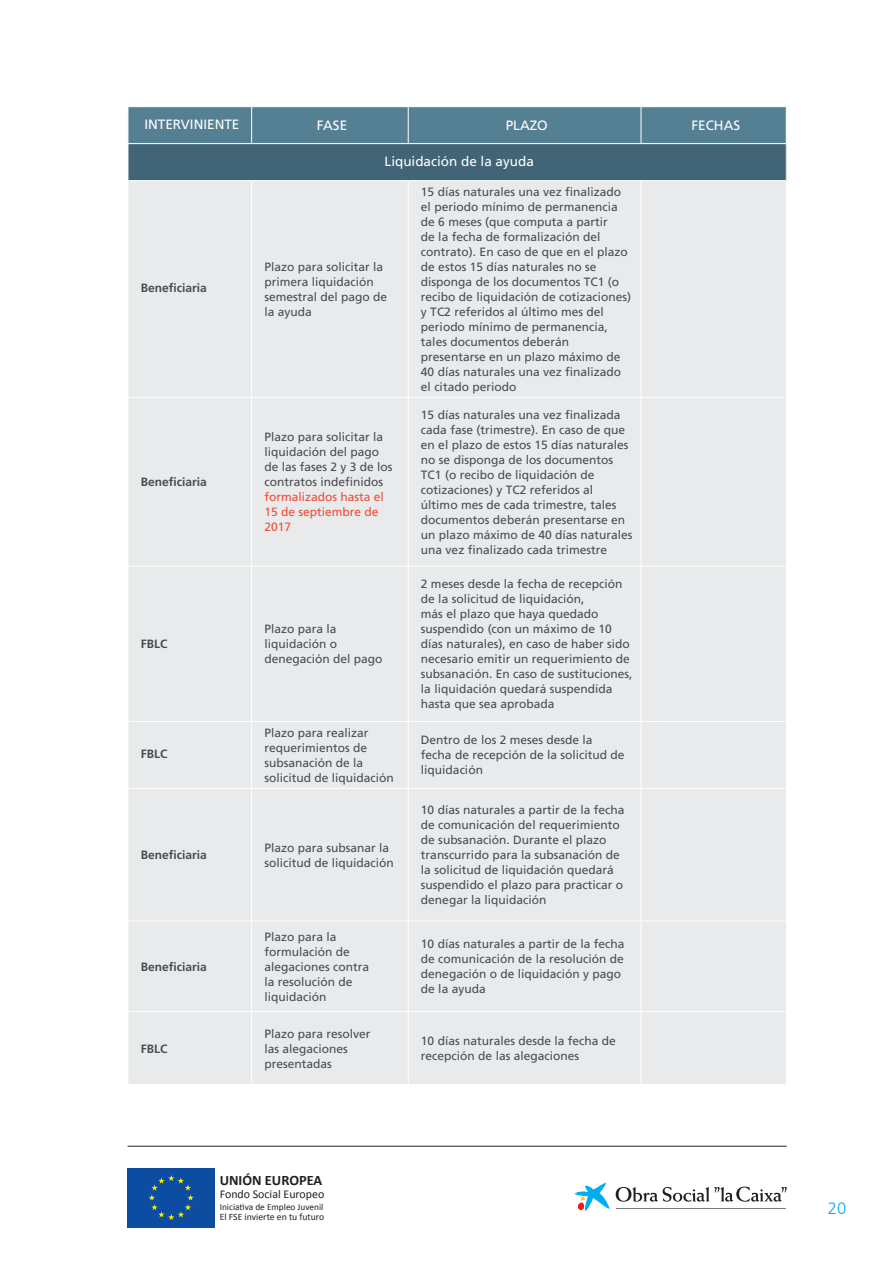
<style>
.page{position:relative;width:893px;height:1263px;background:#fff}
.page>*{position:absolute;margin:0;border:0;box-sizing:border-box;transform-origin:0 0}
.t1{font:300 16.5px "La Caixa Frutiger";color:#00aeef}
.t2{font:700 14.4px "Calibri";color:#231f20}
.t3{font:13.5px "La Caixa Frutiger";color:#fff}
.t4{font:12px/15px "La Caixa Frutiger";color:#4b4c4d}
.t5{font:700 12px "La Caixa Frutiger";color:#4b4c4d}
.t6{font:12px/15px "La Caixa Frutiger";color:#ef4d35}
.t7{font:11.85px "Calibri";color:#231f20}
.t8{font:9.75px "Calibri";color:#231f20}
.t9{font:9.3px "Calibri";color:#231f20}
</style>
<div class="page">
<svg style="left:575px;top:1183px;width:35px;height:28px"></svg>
<svg style="left:616px;top:1208px;width:170px;height:1px"></svg>
<svg style="left:616px;top:1186px;width:171px;height:16px"></svg>
<hr style="left:128px;top:1146px;width:659px;height:1px;background:#231f20">
<div style="left:128px;top:1168px;width:87px;height:59px;background:#0d4da1"></div>
<svg style="left:149px;top:1175px;width:45px;height:45px"></svg>
<div style="left:129px;top:107px;width:657px;height:36px;background:#558093"></div>
<div style="left:128px;top:144px;width:658px;height:37px;background:#416576"></div>
<div style="left:129px;top:181px;width:657px;height:903px;background:#e9eaeb"></div>
<hr style="left:128px;top:144px;width:1px;height:36px;background:#fff">
<hr style="left:251px;top:107px;width:1px;height:36px;background:#fff">
<hr style="left:408px;top:107px;width:1px;height:36px;background:#fff">
<hr style="left:641px;top:107px;width:1px;height:36px;background:#fff">
<hr style="left:641px;top:397px;width:146px;height:1px;background:#fff">
<hr style="left:641px;top:788px;width:146px;height:1px;background:#fff">
<hr style="left:641px;top:566px;width:146px;height:1px;background:#fff">
<hr style="left:641px;top:920px;width:146px;height:1px;background:#fff">
<hr style="left:641px;top:1011px;width:146px;height:1px;background:#fff">
<hr style="left:641px;top:180px;width:146px;height:1px;background:#fff">
<hr style="left:641px;top:721px;width:146px;height:1px;background:#fff">
<hr style="left:252px;top:180px;width:156px;height:1px;background:#fff">
<hr style="left:252px;top:721px;width:156px;height:1px;background:#fff">
<hr style="left:408px;top:180px;width:233px;height:1px;background:#fff">
<hr style="left:408px;top:721px;width:233px;height:1px;background:#fff">
<hr style="left:408px;top:181px;width:1px;height:216px;background:#fff">
<hr style="left:408px;top:722px;width:1px;height:66px;background:#fff">
<hr style="left:641px;top:181px;width:1px;height:216px;background:#fff">
<hr style="left:641px;top:722px;width:1px;height:66px;background:#fff">
<hr style="left:408px;top:398px;width:1px;height:168px;background:#fff">
<hr style="left:408px;top:789px;width:1px;height:131px;background:#fff">
<hr style="left:641px;top:398px;width:1px;height:168px;background:#fff">
<hr style="left:641px;top:789px;width:1px;height:131px;background:#fff">
<hr style="left:408px;top:566px;width:1px;height:155px;background:#fff">
<hr style="left:408px;top:921px;width:1px;height:90px;background:#fff">
<hr style="left:641px;top:566px;width:1px;height:155px;background:#fff">
<hr style="left:641px;top:921px;width:1px;height:90px;background:#fff">
<hr style="left:408px;top:1012px;width:1px;height:72px;background:#fff">
<hr style="left:641px;top:1012px;width:1px;height:72px;background:#fff">
<hr style="left:252px;top:397px;width:156px;height:1px;background:#fff">
<hr style="left:252px;top:788px;width:156px;height:1px;background:#fff">
<hr style="left:408px;top:397px;width:233px;height:1px;background:#fff">
<hr style="left:408px;top:788px;width:233px;height:1px;background:#fff">
<hr style="left:252px;top:566px;width:156px;height:1px;background:#fff">
<hr style="left:252px;top:920px;width:156px;height:1px;background:#fff">
<hr style="left:408px;top:566px;width:233px;height:1px;background:#fff">
<hr style="left:408px;top:920px;width:233px;height:1px;background:#fff">
<hr style="left:252px;top:1011px;width:156px;height:1px;background:#fff">
<hr style="left:408px;top:1011px;width:233px;height:1px;background:#fff">
<hr style="left:251px;top:181px;width:1px;height:216px;background:#fff">
<hr style="left:251px;top:722px;width:1px;height:66px;background:#fff">
<hr style="left:128px;top:397px;width:124px;height:1px;background:#fff">
<hr style="left:251px;top:398px;width:1px;height:168px;background:#fff">
<hr style="left:128px;top:788px;width:124px;height:1px;background:#fff">
<hr style="left:251px;top:789px;width:1px;height:131px;background:#fff">
<hr style="left:128px;top:566px;width:124px;height:1px;background:#fff">
<hr style="left:251px;top:566px;width:1px;height:155px;background:#fff">
<hr style="left:128px;top:920px;width:124px;height:1px;background:#fff">
<hr style="left:251px;top:921px;width:1px;height:90px;background:#fff">
<hr style="left:128px;top:1011px;width:124px;height:1px;background:#fff">
<hr style="left:251px;top:1012px;width:1px;height:72px;background:#fff">
<hr style="left:128px;top:180px;width:124px;height:1px;background:#fff">
<hr style="left:128px;top:721px;width:124px;height:1px;background:#fff">
<p class="t3" style="left:144px;top:117px;width:97px">INTERVINIENTE</p>
<p class="t3" style="left:317px;top:118px;width:32px">FASE</p>
<p class="t3" style="left:506px;top:118px;width:44px">PLAZO</p>
<p class="t3" style="left:691px;top:118px;width:50px">FECHAS</p>
<p class="t3" style="left:385px;top:153px;width:151px">Liquidación de la ayuda</p>
<p class="t5" style="left:141px;top:281px;width:68px">Beneficiaria</p>
<p class="t5" style="left:141px;top:475px;width:68px">Beneficiaria</p>
<p class="t5" style="left:141px;top:637px;width:28px">FBLC</p>
<p class="t5" style="left:141px;top:747px;width:28px">FBLC</p>
<p class="t4" style="left:264px;top:259px;width:124px">Plazo para solicitar la primera liquidación semestral del pago de la ayuda</p>
<p class="t4" style="left:264px;top:430px;width:130px">Plazo para solicitar la liquidación del pago de las fases 2 y 3 de los contratos indefinidos</p>
<p class="t6" style="left:264px;top:490px;width:121px">formalizados hasta el<br>15 de septiembre de<br>2017</p>
<p class="t4" style="left:264px;top:622px;width:120px">Plazo para la liquidación o denegación del pago</p>
<p class="t4" style="left:421px;top:184px;width:212px">15 días naturales una vez finalizado el periodo mínimo de permanencia de 6 meses (que computa a partir<br>de la fecha de formalización del contrato). En caso de que en el plazo de estos 15 días naturales no se disponga de los documentos TC1 (o recibo de liquidación de cotizaciones) y TC2 referidos al último mes del periodo mínimo de permanencia, tales documentos deberán presentarse en un plazo máximo de<br>40 días naturales una vez finalizado el citado periodo</p>
<p class="t4" style="left:421px;top:407px;width:213px">15 días naturales una vez finalizada cada fase (trimestre). En caso de que en el plazo de estos 15 días naturales no se disponga de los documentos TC1 (o recibo de liquidación de cotizaciones) y TC2 referidos al último mes de cada trimestre, tales documentos deberán presentarse en un plazo máximo de 40 días naturales una vez finalizado cada trimestre</p>
<p class="t4" style="left:421px;top:577px;width:213px">2 meses desde la fecha de recepción de la solicitud de liquidación,<br>más el plazo que haya quedado suspendido (con un máximo de 10 días naturales), en caso de haber sido necesario emitir un requerimiento de subsanación. En caso de sustituciones, la liquidación quedará suspendida hasta que sea aprobada</p>
<p class="t4" style="left:264px;top:725px;width:131px">Plazo para realizar requerimientos de subsanación de la solicitud de liquidación</p>
<p class="t4" style="left:421px;top:733px;width:205px">Dentro de los 2 meses desde la fecha de recepción de la solicitud de liquidación</p>
<p class="t5" style="left:141px;top:848px;width:68px">Beneficiaria</p>
<p class="t4" style="left:264px;top:840px;width:131px">Plazo para subsanar la solicitud de liquidación</p>
<p class="t4" style="left:421px;top:802px;width:205px">10 días naturales a partir de la fecha de comunicación del requerimiento de subsanación. Durante el plazo transcurrido para la subsanación de la solicitud de liquidación quedará suspendido el plazo para practicar o denegar la liquidación</p>
<p class="t5" style="left:141px;top:959px;width:68px">Beneficiaria</p>
<p class="t5" style="left:141px;top:1041px;width:28px">FBLC</p>
<p class="t4" style="left:264px;top:929px;width:106px">Plazo para la formulación de alegaciones contra la resolución de liquidación</p>
<p class="t4" style="left:421px;top:937px;width:205px">10 días naturales a partir de la fecha de comunicación de la resolución de denegación o de liquidación y pago de la ayuda</p>
<p class="t4" style="left:264px;top:1026px;width:108px">Plazo para resolver las alegaciones presentadas</p>
<p class="t4" style="left:421px;top:1033px;width:196px">10 días naturales desde la fecha de recepción de las alegaciones</p>
<p class="t2" style="left:220px;top:1171px;width:104px">UNIÓN EUROPEA</p>
<p class="t7" style="left:220px;top:1187px;width:106px">Fondo Social Europeo</p>
<p class="t9" style="left:220px;top:1200px;width:105px">Iniciativa de Empleo Juvenil</p>
<h1 class="t1" style="left:828px;top:1198px;width:20px">20</h1>
<p class="t8" style="left:220px;top:1210px;width:106px">El FSE invierte en tu futuro</p>
</div>
